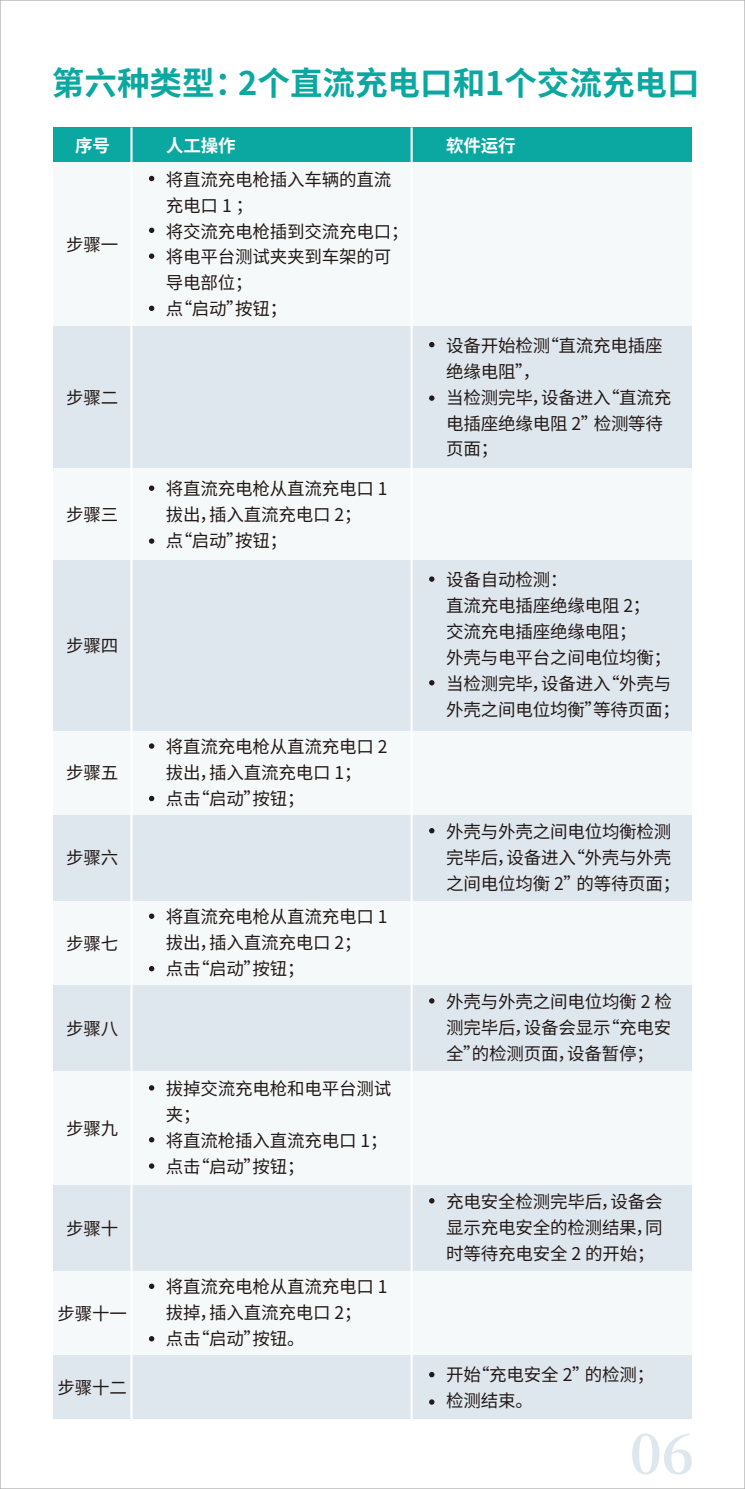
<style>
.page{position:relative;width:745px;height:1489px;background:#fff}
.page>*{position:absolute;margin:0;border:0;box-sizing:border-box;transform-origin:0 0}
.t1{font:700 32.5px "Source Han Sans CN";color:#0aa8a1}
.t2{font:17.5px/26px "Source Han Sans CN";letter-spacing:-.01em;color:#231916}
.t3{font:700 17.5px "Source Han Sans CN";letter-spacing:-.01em;color:#fff}
</style>
<div class="page">
<div style="left:53px;top:730px;width:638px;height:85px;background:#f6f9fa"></div>
<div style="left:53px;top:127px;width:638px;height:36px;background:#0aa8a1"></div>
<div style="left:53px;top:468px;width:638px;height:92px;background:#f6f9fa"></div>
<div style="left:53px;top:560px;width:638px;height:170px;background:#dfe7ee"></div>
<div style="left:53px;top:163px;width:638px;height:163px;background:#f6f9fa"></div>
<div style="left:53px;top:326px;width:638px;height:142px;background:#dfe7ee"></div>
<svg style="left:429px;top:342px;width:5px;height:5px"></svg>
<svg style="left:429px;top:395px;width:5px;height:6px"></svg>
<svg style="left:429px;top:576px;width:5px;height:5px"></svg>
<svg style="left:149px;top:485px;width:5px;height:6px"></svg>
<svg style="left:149px;top:538px;width:5px;height:6px"></svg>
<svg style="left:429px;top:680px;width:5px;height:5px"></svg>
<div style="left:53px;top:900px;width:638px;height:85px;background:#f6f9fa"></div>
<div style="left:53px;top:1070px;width:638px;height:115px;background:#f6f9fa"></div>
<div style="left:53px;top:815px;width:638px;height:85px;background:#dfe7ee"></div>
<div style="left:53px;top:985px;width:638px;height:85px;background:#dfe7ee"></div>
<svg style="left:149px;top:913px;width:5px;height:5px"></svg>
<svg style="left:149px;top:743px;width:5px;height:5px"></svg>
<svg style="left:429px;top:828px;width:5px;height:5px"></svg>
<svg style="left:429px;top:998px;width:5px;height:5px"></svg>
<svg style="left:149px;top:795px;width:5px;height:6px"></svg>
<svg style="left:149px;top:966px;width:5px;height:5px"></svg>
<svg style="left:149px;top:176px;width:5px;height:5px"></svg>
<svg style="left:149px;top:228px;width:5px;height:5px"></svg>
<svg style="left:149px;top:253px;width:5px;height:6px"></svg>
<svg style="left:149px;top:305px;width:5px;height:6px"></svg>
<svg style="left:149px;top:1085px;width:5px;height:5px"></svg>
<svg style="left:149px;top:1137px;width:5px;height:5px"></svg>
<div style="left:53px;top:1270px;width:638px;height:85px;background:#f6f9fa"></div>
<div style="left:53px;top:1185px;width:638px;height:85px;background:#dfe7ee"></div>
<div style="left:53px;top:1355px;width:638px;height:64px;background:#dfe7ee"></div>
<svg style="left:149px;top:1283px;width:5px;height:5px"></svg>
<svg style="left:429px;top:1198px;width:5px;height:5px"></svg>
<svg style="left:429px;top:1399px;width:5px;height:5px"></svg>
<svg style="left:149px;top:1163px;width:5px;height:5px"></svg>
<svg style="left:149px;top:1336px;width:5px;height:5px"></svg>
<svg style="left:429px;top:1371px;width:5px;height:6px"></svg>
<hr style="left:130px;top:127px;width:2px;height:1292px;background:#fff">
<hr style="left:410px;top:127px;width:2px;height:1292px;background:#fff">
<h1 class="t1" style="left:52px;top:67px;width:648px">第六种类型：2个直流充电⼝和1个交流充电⼝</h1>
<p class="t3" style="left:75px;top:136px;width:36px">序号</p>
<p class="t3" style="left:166px;top:136px;width:71px">⼈⼯操作</p>
<p class="t3" style="left:446px;top:136px;width:71px">软件运⾏</p>
<p class="t2" style="left:66px;top:231px;width:54px">步骤⼀</p>
<p class="t2" style="left:66px;top:384px;width:54px">步骤⼆</p>
<p class="t2" style="left:66px;top:501px;width:54px">步骤三</p>
<p class="t2" style="left:66px;top:632px;width:54px">步骤四</p>
<p class="t2" style="left:66px;top:759px;width:54px">步骤五</p>
<p class="t2" style="left:66px;top:844px;width:54px">步骤六</p>
<p class="t2" style="left:66px;top:929px;width:54px">步骤七</p>
<p class="t2" style="left:66px;top:1014px;width:54px">步骤⼋</p>
<p class="t2" style="left:66px;top:1114px;width:54px">步骤九</p>
<p class="t2" style="left:66px;top:1214px;width:54px">步骤⼗</p>
<p class="t2" style="left:57px;top:1299px;width:71px">步骤⼗⼀</p>
<p class="t2" style="left:58px;top:1374px;width:71px">步骤⼗⼆</p>
<p class="t2" style="left:166px;top:166px;width:244px">将直流充电枪插⼊⻋辆的直流充电⼝ 1 ；<br>将交流充电枪插到交流充电⼝；将电平台测试夹夹到⻋架的可导电部位；<br>点“启动”按钮；</p>
<p class="t2" style="left:166px;top:475px;width:223px">将直流充电枪从直流充电⼝ 1拔出，插⼊直流充电⼝ 2；点“启动”按钮；</p>
<p class="t2" style="left:166px;top:733px;width:223px">将直流充电枪从直流充电⼝ 2拔出，插⼊直流充电⼝ 1；<br>点击“启动”按钮；</p>
<p class="t2" style="left:166px;top:903px;width:223px">将直流充电枪从直流充电⼝ 1拔出，插⼊直流充电⼝ 2；<br>点击“启动”按钮；</p>
<p class="t2" style="left:166px;top:1075px;width:227px">拔掉交流充电枪和电平台测试夹；<br>将直流枪插⼊直流充电⼝ 1；点击“启动”按钮；</p>
<p class="t2" style="left:166px;top:1273px;width:223px">将直流充电枪从直流充电⼝ 1拔掉，插⼊直流充电⼝ 2；<br>点击“启动”按钮。</p>
<p class="t2" style="left:446px;top:332px;width:226px">设备开始检测“直流充电插座绝缘电阻”，<br>当检测完毕，设备进⼊“直流充电插座绝缘电阻 2”检测等待⻚⾯；</p>
<p class="t2" style="left:446px;top:566px;width:235px">设备⾃动检测：<br>直流充电插座绝缘电阻 2；<br>交流充电插座绝缘电阻；<br>外壳与电平台之间电位均衡；当检测完毕，设备进⼊“外壳与外壳之间电位均衡”等待⻚⾯；</p>
<p class="t2" style="left:446px;top:818px;width:236px">外壳与外壳之间电位均衡检测完毕后，设备进⼊“外壳与外壳之间电位均衡 2”的等待⻚⾯；</p>
<p class="t2" style="left:446px;top:988px;width:227px;text-align:justify">外壳与外壳之间电位均衡 2 检测完毕后，设备会显⽰“充电安全”的检测⻚⾯，设备暂停；</p>
<p class="t2" style="left:446px;top:1188px;width:218px;text-align:justify">充电安全检测完毕后，设备会显⽰充电安全的检测结果，同时等待充电安全 2 的开始；</p>
<p class="t2" style="left:446px;top:1361px;width:210px">开始“充电安全 2”的检测；检测结束。</p>
</div>
